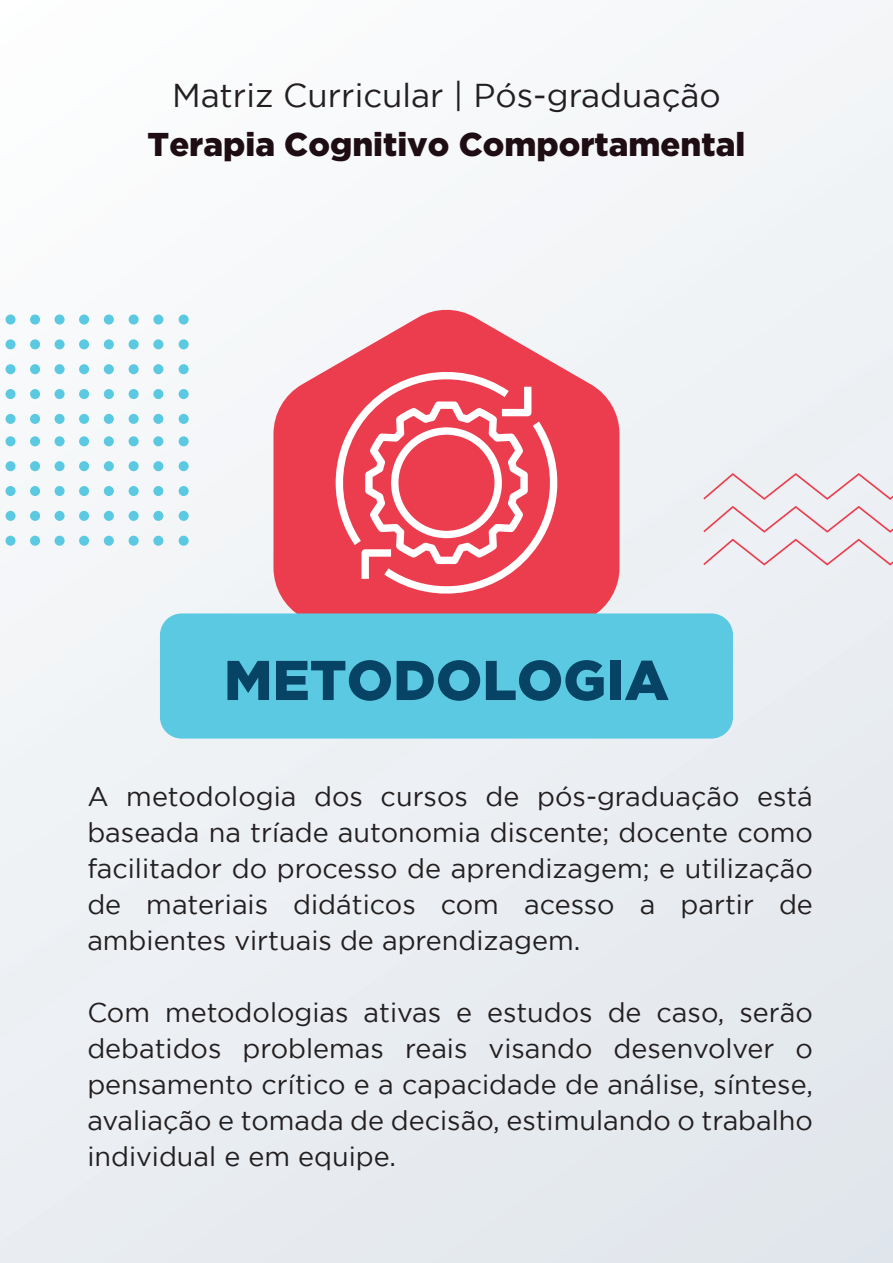
<style>
.page{position:relative;width:893px;height:1263px;background:#fff}
.page>*{position:absolute;margin:0;border:0;box-sizing:border-box;transform-origin:0 0}
.t1{font:900 55.95px "Gotham";color:#064365}
.t2{font:900 33px "Gotham";color:#1e0d12}
.t3{font:33px "Gotham";color:#231f20}
.t4{font:27px/36px "Gotham";color:#231f20;text-align:justify}
</style>
<div class="page">
<div style="left:0;top:0;width:893px;height:1263px;background:linear-gradient(to right,#f3f5f8,#e9edf1)"></div>
<svg style="left:273px;top:307px;width:346px;height:306px;fill:#ec3d4e"></svg>
<svg style="left:329px;top:357px;width:235px;height:252px"></svg>
<div style="left:160px;top:613px;width:573px;height:125px;background:#5bc9e1;border-radius:22px"></div>
<div style="left:6px;top:314px;width:10px;height:11px;background:#5bc9e1;border-radius:50%"></div>
<div style="left:30px;top:314px;width:10px;height:11px;background:#5bc9e1;border-radius:50%"></div>
<div style="left:55px;top:314px;width:10px;height:11px;background:#5bc9e1;border-radius:50%"></div>
<div style="left:79px;top:314px;width:10px;height:11px;background:#5bc9e1;border-radius:50%"></div>
<div style="left:6px;top:339px;width:10px;height:10px;background:#5bc9e1;border-radius:50%"></div>
<div style="left:30px;top:339px;width:10px;height:10px;background:#5bc9e1;border-radius:50%"></div>
<div style="left:55px;top:339px;width:10px;height:10px;background:#5bc9e1;border-radius:50%"></div>
<div style="left:79px;top:339px;width:10px;height:10px;background:#5bc9e1;border-radius:50%"></div>
<div style="left:6px;top:364px;width:10px;height:10px;background:#5bc9e1;border-radius:50%"></div>
<div style="left:30px;top:364px;width:10px;height:10px;background:#5bc9e1;border-radius:50%"></div>
<div style="left:55px;top:364px;width:10px;height:10px;background:#5bc9e1;border-radius:50%"></div>
<div style="left:79px;top:364px;width:10px;height:10px;background:#5bc9e1;border-radius:50%"></div>
<div style="left:6px;top:389px;width:10px;height:10px;background:#5bc9e1;border-radius:50%"></div>
<div style="left:30px;top:389px;width:10px;height:10px;background:#5bc9e1;border-radius:50%"></div>
<div style="left:55px;top:389px;width:10px;height:10px;background:#5bc9e1;border-radius:50%"></div>
<div style="left:79px;top:389px;width:10px;height:10px;background:#5bc9e1;border-radius:50%"></div>
<div style="left:6px;top:414px;width:10px;height:10px;background:#5bc9e1;border-radius:50%"></div>
<div style="left:30px;top:414px;width:10px;height:10px;background:#5bc9e1;border-radius:50%"></div>
<div style="left:55px;top:414px;width:10px;height:10px;background:#5bc9e1;border-radius:50%"></div>
<div style="left:79px;top:414px;width:10px;height:10px;background:#5bc9e1;border-radius:50%"></div>
<div style="left:6px;top:436px;width:10px;height:10px;background:#5bc9e1;border-radius:50%"></div>
<div style="left:30px;top:436px;width:10px;height:10px;background:#5bc9e1;border-radius:50%"></div>
<div style="left:55px;top:436px;width:10px;height:10px;background:#5bc9e1;border-radius:50%"></div>
<div style="left:79px;top:436px;width:10px;height:10px;background:#5bc9e1;border-radius:50%"></div>
<div style="left:6px;top:461px;width:10px;height:10px;background:#5bc9e1;border-radius:50%"></div>
<div style="left:30px;top:461px;width:10px;height:10px;background:#5bc9e1;border-radius:50%"></div>
<div style="left:55px;top:461px;width:10px;height:10px;background:#5bc9e1;border-radius:50%"></div>
<div style="left:79px;top:461px;width:10px;height:10px;background:#5bc9e1;border-radius:50%"></div>
<div style="left:6px;top:486px;width:10px;height:10px;background:#5bc9e1;border-radius:50%"></div>
<div style="left:30px;top:486px;width:10px;height:10px;background:#5bc9e1;border-radius:50%"></div>
<div style="left:55px;top:486px;width:10px;height:10px;background:#5bc9e1;border-radius:50%"></div>
<div style="left:79px;top:486px;width:10px;height:10px;background:#5bc9e1;border-radius:50%"></div>
<div style="left:6px;top:511px;width:10px;height:10px;background:#5bc9e1;border-radius:50%"></div>
<div style="left:30px;top:511px;width:10px;height:10px;background:#5bc9e1;border-radius:50%"></div>
<div style="left:55px;top:511px;width:10px;height:10px;background:#5bc9e1;border-radius:50%"></div>
<div style="left:79px;top:511px;width:10px;height:10px;background:#5bc9e1;border-radius:50%"></div>
<div style="left:6px;top:536px;width:10px;height:10px;background:#5bc9e1;border-radius:50%"></div>
<div style="left:30px;top:536px;width:10px;height:10px;background:#5bc9e1;border-radius:50%"></div>
<div style="left:55px;top:536px;width:10px;height:10px;background:#5bc9e1;border-radius:50%"></div>
<div style="left:79px;top:536px;width:10px;height:10px;background:#5bc9e1;border-radius:50%"></div>
<div style="left:104px;top:314px;width:10px;height:11px;background:#5bc9e1;border-radius:50%"></div>
<div style="left:104px;top:339px;width:10px;height:10px;background:#5bc9e1;border-radius:50%"></div>
<div style="left:104px;top:364px;width:10px;height:10px;background:#5bc9e1;border-radius:50%"></div>
<div style="left:104px;top:389px;width:10px;height:10px;background:#5bc9e1;border-radius:50%"></div>
<div style="left:104px;top:414px;width:10px;height:10px;background:#5bc9e1;border-radius:50%"></div>
<div style="left:104px;top:436px;width:10px;height:10px;background:#5bc9e1;border-radius:50%"></div>
<div style="left:104px;top:461px;width:10px;height:10px;background:#5bc9e1;border-radius:50%"></div>
<div style="left:104px;top:486px;width:10px;height:10px;background:#5bc9e1;border-radius:50%"></div>
<div style="left:104px;top:511px;width:10px;height:10px;background:#5bc9e1;border-radius:50%"></div>
<div style="left:104px;top:536px;width:10px;height:10px;background:#5bc9e1;border-radius:50%"></div>
<div style="left:129px;top:314px;width:10px;height:11px;background:#5bc9e1;border-radius:50%"></div>
<div style="left:129px;top:339px;width:10px;height:10px;background:#5bc9e1;border-radius:50%"></div>
<div style="left:129px;top:364px;width:10px;height:10px;background:#5bc9e1;border-radius:50%"></div>
<div style="left:129px;top:389px;width:10px;height:10px;background:#5bc9e1;border-radius:50%"></div>
<div style="left:129px;top:414px;width:10px;height:10px;background:#5bc9e1;border-radius:50%"></div>
<div style="left:129px;top:436px;width:10px;height:10px;background:#5bc9e1;border-radius:50%"></div>
<div style="left:129px;top:461px;width:10px;height:10px;background:#5bc9e1;border-radius:50%"></div>
<div style="left:129px;top:486px;width:10px;height:10px;background:#5bc9e1;border-radius:50%"></div>
<div style="left:129px;top:511px;width:10px;height:10px;background:#5bc9e1;border-radius:50%"></div>
<div style="left:129px;top:536px;width:10px;height:10px;background:#5bc9e1;border-radius:50%"></div>
<div style="left:153px;top:314px;width:10px;height:11px;background:#5bc9e1;border-radius:50%"></div>
<div style="left:153px;top:339px;width:10px;height:10px;background:#5bc9e1;border-radius:50%"></div>
<div style="left:153px;top:364px;width:10px;height:10px;background:#5bc9e1;border-radius:50%"></div>
<div style="left:153px;top:389px;width:10px;height:10px;background:#5bc9e1;border-radius:50%"></div>
<div style="left:153px;top:414px;width:10px;height:10px;background:#5bc9e1;border-radius:50%"></div>
<div style="left:153px;top:436px;width:10px;height:10px;background:#5bc9e1;border-radius:50%"></div>
<div style="left:153px;top:461px;width:10px;height:10px;background:#5bc9e1;border-radius:50%"></div>
<div style="left:153px;top:486px;width:10px;height:10px;background:#5bc9e1;border-radius:50%"></div>
<div style="left:153px;top:511px;width:10px;height:10px;background:#5bc9e1;border-radius:50%"></div>
<div style="left:153px;top:536px;width:10px;height:10px;background:#5bc9e1;border-radius:50%"></div>
<div style="left:179px;top:314px;width:10px;height:11px;background:#5bc9e1;border-radius:50%"></div>
<div style="left:179px;top:339px;width:10px;height:10px;background:#5bc9e1;border-radius:50%"></div>
<div style="left:179px;top:364px;width:10px;height:10px;background:#5bc9e1;border-radius:50%"></div>
<div style="left:179px;top:389px;width:10px;height:10px;background:#5bc9e1;border-radius:50%"></div>
<div style="left:179px;top:414px;width:10px;height:10px;background:#5bc9e1;border-radius:50%"></div>
<div style="left:179px;top:436px;width:10px;height:10px;background:#5bc9e1;border-radius:50%"></div>
<div style="left:179px;top:461px;width:10px;height:10px;background:#5bc9e1;border-radius:50%"></div>
<div style="left:179px;top:486px;width:10px;height:10px;background:#5bc9e1;border-radius:50%"></div>
<div style="left:179px;top:511px;width:10px;height:10px;background:#5bc9e1;border-radius:50%"></div>
<div style="left:179px;top:536px;width:10px;height:10px;background:#5bc9e1;border-radius:50%"></div>
<svg style="left:703px;top:506px;width:190px;height:27px;background:#ece1e6"></svg>
<svg style="left:703px;top:539px;width:190px;height:26px;background:#ece0e5"></svg>
<svg style="left:703px;top:473px;width:190px;height:27px;background:#ece1e6"></svg>
<p class="t3" style="left:172px;top:77px;width:550px">Matriz Curricular | Pós-graduação</p>
<p class="t2" style="left:148px;top:125px;width:599px">Terapia Cognitivo Comportamental</p>
<h1 class="t1" style="left:224px;top:648px;width:446px">METODOLOGIA</h1>
<p class="t4" style="left:87px;top:778px;width:727px">A metodologia dos cursos de pós-graduação está baseada na tríade autonomia discente; docente como facilitador do processo de aprendizagem; e utilização de materiais didáticos com acesso a partir de ambientes virtuais de aprendizagem.</p>
<p class="t4" style="left:87px;top:994px;width:727px">Com metodologias ativas e estudos de caso, serão debatidos problemas reais visando desenvolver o pensamento crítico e a capacidade de análise, síntese, avaliação e tomada de decisão, estimulando o trabalho individual e em equipe.</p>
</div>
